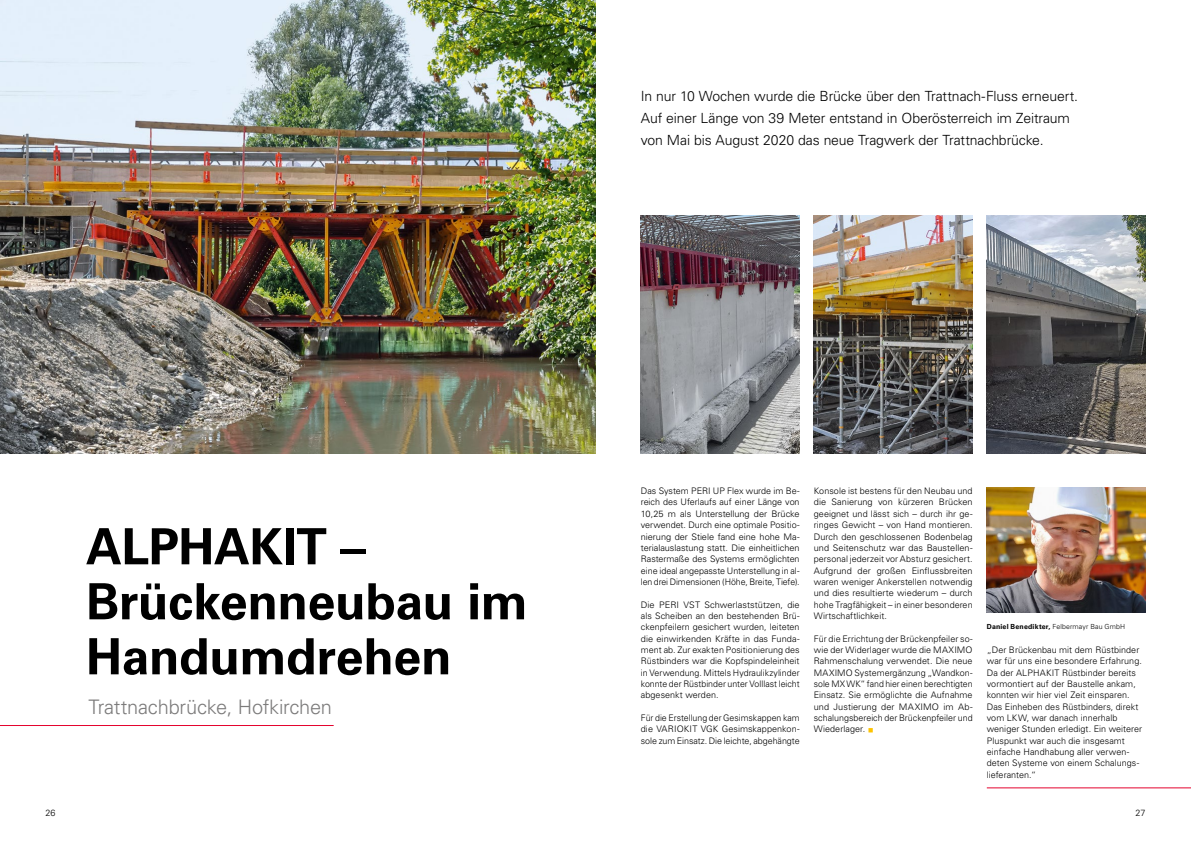
<style>
.page{position:relative;width:1191px;height:842px;background:#fff}
.page>*{position:absolute;margin:0;border:0;box-sizing:border-box;transform-origin:0 0}
.t1{font:700 50px/55px "Univers LT Pro";letter-spacing:-.01em;color:#000}
.t2{font:300 20px "Univers LT Pro";letter-spacing:-.01em;color:#7c7b7b}
.t3{font:300 14px/22px "Univers LT Pro";letter-spacing:-.01em;color:#000}
.t4{font:300 9px/11.3px "Univers LT Pro";letter-spacing:.005em;color:#000;text-align:justify}
.t5{font:700 7px "Univers LT Pro";letter-spacing:.025em;color:#000}
.s1{font-family:"Arial Unicode MS";font-weight:400;font-size:10px;color:#fdc300}
.s2{font-weight:300}
</style>
<div class="page">
<img style="left:641px;top:215px;width:158px;height:239px">
<img style="left:986px;top:215px;width:159px;height:239px">
<hr style="left:0;top:725px;width:334px;height:1px;background:#e4032e">
<img style="left:986px;top:488px;width:159px;height:125px">
<hr style="left:986px;top:788px;width:205px;height:1px;background:#e4032e">
<img style="left:0;top:0;width:595px;height:454px">
<img style="left:814px;top:215px;width:158px;height:239px">
<h3 class="t3" style="left:641px;top:85px;width:439px">In nur 10 Wochen wurde die Brücke über den Trattnach-Fluss erneuert.<br>Auf einer Länge von 39 Meter entstand in Oberösterreich im Zeitraum von Mai bis August 2020 das neue Tragwerk der Trattnachbrücke.</h3>
<h1 class="t1" style="left:86px;top:521px;width:443px">ALPHAKIT –<br>Brückenneubau im<br>Handumdrehen</h1>
<h2 class="t2" style="left:88px;top:696px;width:245px">Trattnachbrücke, Hofkirchen</h2>
<p class="t4" style="left:641px;top:485px;width:160px">Das System PERI UP Flex wurde im Be&shy;reich des Uferlaufs auf einer Länge von 10,25 m als Unterstellung der Brücke verwendet. Durch eine optimale Positio&shy;nierung der Stiele fand eine hohe Ma&shy;terialauslastung statt. Die einheitlichen Rastermaße des Systems ermöglichten eine ideal angepasste Unterstellung in al&shy;len drei Dimensionen (Höhe, Breite, Tiefe).</p>
<p class="t4" style="left:641px;top:599px;width:160px">Die PERI VST Schwerlaststützen, die als Scheiben an den bestehenden Brü&shy;ckenpfeilern gesichert wurden, leiteten die einwirkenden Kräfte in das Funda&shy;ment ab. Zur exakten Positionierung des Rüstbinders war die Kopfspindeleinheit in Verwendung. Mittels Hydraulikzylinder konnte der Rüstbinder unter Volllast leicht abgesenkt werden.</p>
<p class="t4" style="left:641px;top:712px;width:160px">Für die Erstellung der Gesimskappen kam die VARIOKIT VGK Gesimskappenkon&shy;sole zum Einsatz. Die leichte, abgehängte</p>
<p class="t4" style="left:814px;top:485px;width:160px">Konsole ist bestens für den Neubau und die Sanierung von kürzeren Brücken geeignet und lässt sich – durch ihr ge&shy;ringes Gewicht – von Hand montieren.<br>Durch den geschlossenen Bodenbelag und Seitenschutz war das Baustellen&shy;personal jederzeit vor Absturz gesichert.<br>Aufgrund der großen Einflussbreiten waren weniger Ankerstellen notwendig und dies resultierte wiederum – durch hohe Tragfähigkeit – in einer besonderen Wirtschaftlichkeit.</p>
<p class="t4" style="left:814px;top:633px;width:160px">Für die Errichtung der Brückenpfeiler so&shy;wie der Widerlager wurde die MAXIMO Rahmenschalung verwendet. Die neue MAXIMO Systemergänzung „Wandkon&shy;sole MX WK“ fand hier einen berechtigten Einsatz. Sie ermöglichte die Aufnahme und Justierung der MAXIMO im Ab&shy;schalungsbereich der Brückenpfeiler und Wiederlager. <span class="s1">■</span></p>
<p class="t4" style="left:986px;top:644px;width:157px;text-align:left">„Der Brückenbau mit dem Rüstbinder war für uns eine besondere Erfahrung.<br>Da der ALPHAKIT Rüstbinder bereits vormontiert auf der Baustelle ankam, konnten wir hier viel Zeit einsparen.<br>Das Einheben des Rüstbinders, direkt vom LKW, war danach innerhalb weniger Stunden erledigt. Ein weiterer Pluspunkt war auch die insgesamt einfache Handhabung aller verwen&shy;deten Systeme von einem Schalungs&shy;lieferanten.“</p>
<p class="t5" style="left:986px;top:623px;width:140px">Daniel Benedikter, <span class="s2">Felbermayr Bau GmbH</span></p>
<p class="t4" style="left:45px;top:808px;width:12px">26</p>
<p class="t4" style="left:1135px;top:808px;width:12px">27</p>
</div>
